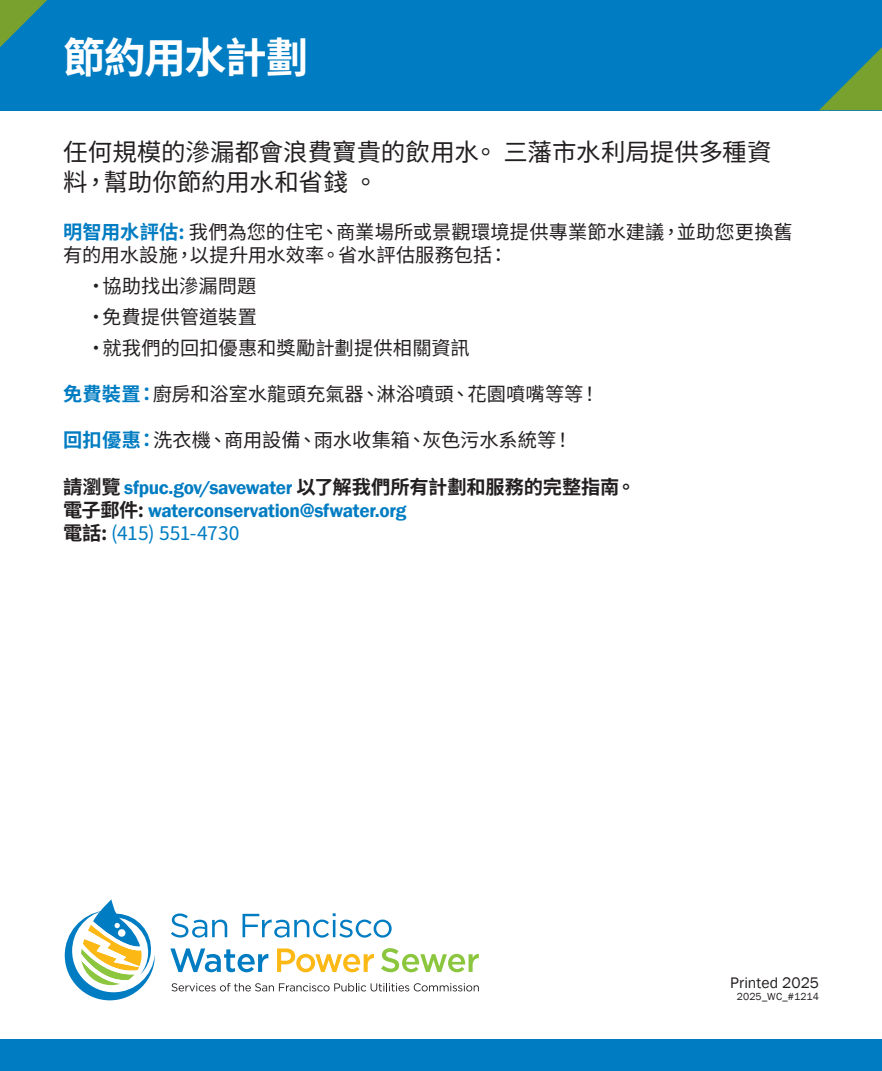
<style>
.page{position:relative;width:882px;height:1071px;background:#fff}
.page>*{position:absolute;margin:0;border:0;box-sizing:border-box;transform-origin:0 0}
.t1{font:700 42px "Source Han Sans TC";letter-spacing:-.04em;color:#fff}
.t2{font:24.5px/29.4px "Source Han Sans TW";color:#231f20}
.t3{font:19.25px/23.1px "Source Han Sans TW";letter-spacing:.005em;color:#231f20}
.t4{font:700 19.25px "Source Han Sans TW";letter-spacing:-.005em;color:#231f20}
.t5{font:600 19.25px "Franklin Gothic";letter-spacing:-.015em;color:#007cc2}
.t6{font:19.25px "Source Han Sans TW";letter-spacing:.005em;color:#007cc2}
.t7{font:15.75px "Franklin Gothic";color:#231f20}
.t8{font:10.5px "Franklin Gothic";letter-spacing:.015em;color:#231f20}
.s1{font-weight:700;color:#007cc2}
.s2{font-family:"Franklin Gothic";font-weight:600;color:#007cc2}
.s3{font-family:"Source Han Sans TW";font-weight:700;color:#231f20}
.s4{font-weight:700;color:#231f20}
</style>
<div class="page">
<div style="left:0;top:0;width:882px;height:110px;background:#007cc2"></div>
<svg style="left:819px;top:47px;width:63px;height:63px"></svg>
<div style="left:0;top:1040px;width:882px;height:31px;background:#007cc2"></div>
<svg style="left:65px;top:899px;width:90px;height:101px"></svg>
<div style="left:118px;top:929px;width:7px;height:8px;background:#fff;border-radius:50%"></div>
<svg style="left:171px;top:913px;width:56px;height:25px"></svg>
<svg style="left:243px;top:913px;width:149px;height:25px"></svg>
<svg style="left:170px;top:948px;width:98px;height:24px"></svg>
<svg style="left:277px;top:948px;width:97px;height:24px"></svg>
<svg style="left:381px;top:948px;width:98px;height:24px"></svg>
<svg style="left:172px;top:983px;width:307px;height:8px"></svg>
<svg style="left:0;top:0;width:47px;height:47px"></svg>
<p class="t1" style="left:63px;top:34px;width:247px">節約用水計劃</p>
<p class="t2" style="left:63px;top:138px;width:710px">任何規模的滲漏都會浪費寶貴的飲用水。 三藩市水利局提供多種資料，幫助你節約用水和省錢 。</p>
<p class="t3" style="left:63px;top:221px;width:731px"><span class="s1">明智用水評估:</span> 我們為您的住宅、商業場所或景觀環境提供專業節水建議，並助您更換舊有的用水設施，以提升用水效率。省水評估服務包括：</p>
<p class="t3" style="left:87px;top:275px;width:171px">•協助找出滲漏問題</p>
<p class="t3" style="left:87px;top:306px;width:172px">•免費提供管道裝置</p>
<p class="t3" style="left:87px;top:337px;width:385px">•就我們的回扣優惠和獎勵計劃提供相關資訊</p>
<p class="t3" style="left:63px;top:383px;width:538px"><span class="s1">免費裝置：</span>廚房和浴室水龍頭充氣器、淋浴噴頭、花園噴嘴等等！</p>
<p class="t3" style="left:63px;top:429px;width:511px"><span class="s1">回扣優惠：</span>洗衣機、商用設備、雨水收集箱、灰色污水系統等！</p>
<p class="t4" style="left:63px;top:476px;width:574px">請瀏覽 <span class="s2">sfpuc.gov/savewater</span> 以了解我們所有計劃和服務的完整指南。</p>
<p class="t5" style="left:63px;top:498px;width:345px"><span class="s3">電子郵件:</span> waterconservation@sfwater.org</p>
<p class="t6" style="left:63px;top:522px;width:178px"><span class="s4">電話:</span> (415) 551-4730</p>
<p class="t7" style="left:730px;top:973px;width:90px">Printed 2025</p>
<p class="t8" style="left:737px;top:990px;width:84px">2025_WC_#1214</p>
</div>
